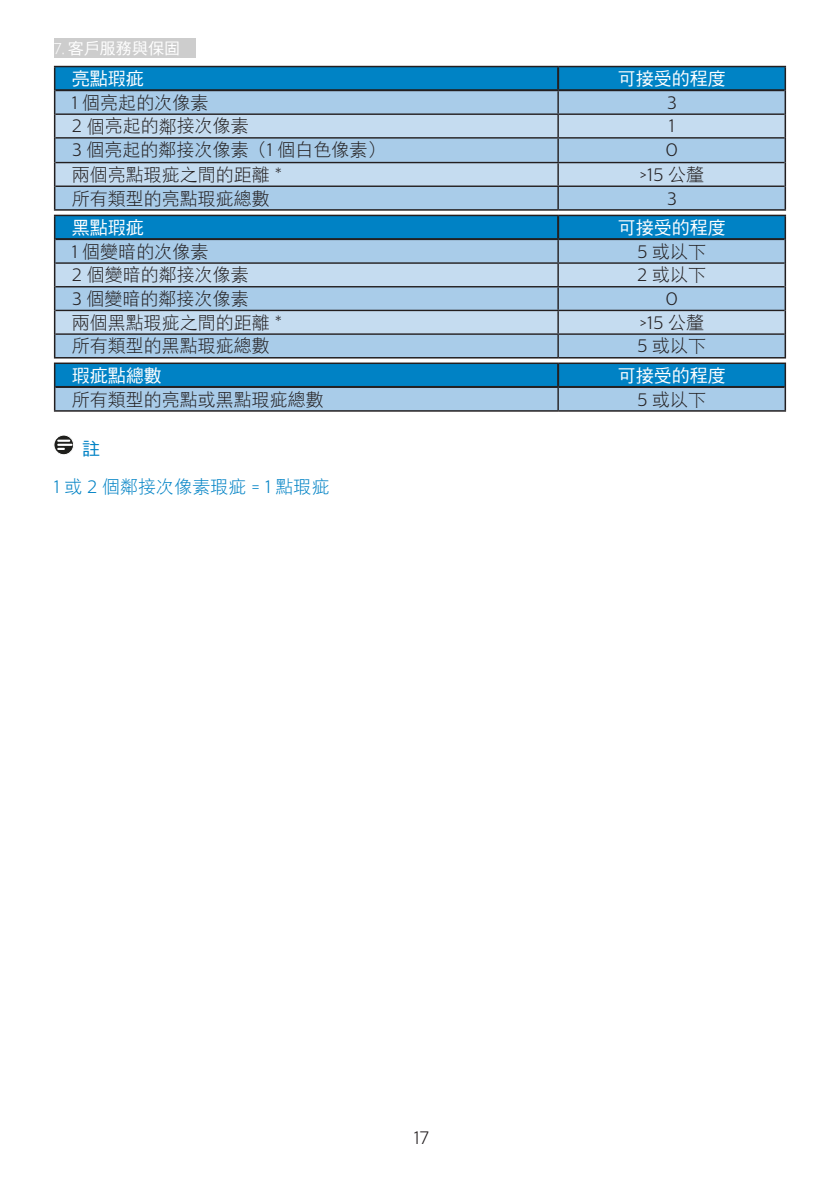
<style>
.page{position:relative;width:840px;height:1191px;background:#fff}
.page>*{position:absolute;margin:0;border:0;box-sizing:border-box;transform-origin:0 0}
.t1{font:18px "DFP Hei W3";color:#231f20}
.t2{font:18px "DF Hei Std W5";color:#fff}
.t3{font:300 18px "Centrale Sans";color:#231f20}
.Heading_4{font:18px "DFP Hei W3";color:#0082c5}
.Heading_4-2{font:18px "DF Hei Std W5";color:#0082c5}
.t4{font:16px "DF Hei Std W5";color:#fff}
.s1{font-family:"Gill Sans Alt One WGL Light"}
.s2{font-family:"Centrale Sans";font-weight:300}
.s3{font-family:"DF Hei Std W3"}
.s4{font-family:"DFP Hei W3";font-weight:400}
.s5{font-family:"DF Hei Std W3";font-weight:400}
</style>
<div class="page">
<div style="left:54px;top:38px;width:142px;height:20px;background:#cdcdcd"></div>
<hr style="left:54px;top:209px;width:504px;height:2px;background:#231f20">
<hr style="left:558px;top:209px;width:227px;height:2px;background:#231f20">
<hr style="left:54px;top:66px;width:504px;height:1px;background:#231f20">
<hr style="left:558px;top:66px;width:227px;height:1px;background:#231f20">
<svg style="left:54px;top:67px;width:731px;height:142px;background:#91bddb"></svg>
<hr style="left:55px;top:89px;width:503px;height:2px;background:#231f20">
<hr style="left:557px;top:67px;width:2px;height:22px;background:#231f20">
<hr style="left:558px;top:89px;width:226px;height:2px;background:#231f20">
<hr style="left:54px;top:357px;width:504px;height:1px;background:#231f20">
<hr style="left:558px;top:357px;width:227px;height:1px;background:#231f20">
<svg style="left:54px;top:215px;width:731px;height:142px;background:#90bcda"></svg>
<hr style="left:55px;top:238px;width:503px;height:2px;background:#231f20">
<hr style="left:557px;top:216px;width:2px;height:22px;background:#231f20">
<hr style="left:558px;top:238px;width:226px;height:2px;background:#231f20">
<hr style="left:54px;top:410px;width:504px;height:2px;background:#231f20">
<hr style="left:558px;top:410px;width:227px;height:2px;background:#231f20">
<hr style="left:54px;top:362px;width:504px;height:2px;background:#231f20">
<hr style="left:558px;top:362px;width:227px;height:2px;background:#231f20">
<svg style="left:54px;top:363px;width:731px;height:48px;background:#52a1ce"></svg>
<hr style="left:55px;top:386px;width:503px;height:2px;background:#231f20">
<hr style="left:557px;top:364px;width:2px;height:22px;background:#231f20">
<hr style="left:558px;top:386px;width:226px;height:2px;background:#231f20">
<svg style="left:54px;top:435px;width:20px;height:20px"></svg>
<div style="left:54px;top:435px;width:20px;height:20px;border:1px solid #fff;border-radius:50%"></div>
<svg style="left:58px;top:439px;width:13px;height:11px"></svg>
<p class="t4" style="left:54px;top:40px;width:127px"><span class="s1">7.</span> 客戶服務與保固</p>
<p class="t2" style="left:72px;top:69px;width:73px">亮點瑕疵</p>
<p class="t2" style="left:617px;top:69px;width:109px">可接受的程度</p>
<p class="t1" style="left:72px;top:93px;width:138px"><span class="s2">1</span> <span class="s3">個</span>亮起的次像素</p>
<p class="t3" style="left:666px;top:92px;width:12px">3</p>
<p class="t1" style="left:72px;top:117px;width:178px"><span class="s2">2</span> <span class="s3">個</span>亮起的<span class="s3">鄰</span>接次像素</p>
<p class="t3" style="left:668px;top:116px;width:7px">1</p>
<p class="t1" style="left:72px;top:141px;width:315px"><span class="s2">3</span> <span class="s3">個</span>亮起的<span class="s3">鄰</span>接次像素（<span class="s2">1</span> <span class="s3">個</span>白色像素）</p>
<p class="t3" style="left:665px;top:140px;width:14px">0</p>
<p class="t1" style="left:72px;top:165px;width:212px"><span class="s3">兩個</span>亮<span class="s3">點</span>瑕疵之<span class="s3">間</span>的距<span class="s3">離</span> <span class="s2">*</span></p>
<p class="t3" style="left:639px;top:164px;width:66px">&gt;15 <span class="s4">公</span><span class="s5">釐</span></p>
<p class="t1" style="left:72px;top:189px;width:199px">所有<span class="s3">類</span>型的亮<span class="s3">點</span>瑕疵<span class="s3">總數</span></p>
<p class="t3" style="left:666px;top:188px;width:12px">3</p>
<p class="t2" style="left:72px;top:217px;width:73px">黑點瑕疵</p>
<p class="t2" style="left:617px;top:217px;width:109px">可接受的程度</p>
<p class="t1" style="left:72px;top:242px;width:138px"><span class="s2">1</span> <span class="s3">個變</span>暗的次像素</p>
<p class="t1" style="left:636px;top:242px;width:71px"><span class="s2">5</span> 或以下</p>
<p class="t1" style="left:72px;top:266px;width:178px"><span class="s2">2</span> <span class="s3">個變</span>暗的<span class="s3">鄰</span>接次像素</p>
<p class="t1" style="left:637px;top:266px;width:70px"><span class="s2">2</span> 或以下</p>
<p class="t1" style="left:72px;top:289px;width:178px"><span class="s2">3</span> <span class="s3">個變</span>暗的<span class="s3">鄰</span>接次像素</p>
<p class="t3" style="left:665px;top:288px;width:14px">0</p>
<p class="t1" style="left:72px;top:313px;width:212px"><span class="s3">兩個</span>黑<span class="s3">點</span>瑕疵之<span class="s3">間</span>的距<span class="s3">離</span> <span class="s2">*</span></p>
<p class="t3" style="left:639px;top:312px;width:66px">&gt;15 <span class="s4">公</span><span class="s5">釐</span></p>
<p class="t1" style="left:72px;top:337px;width:199px">所有<span class="s3">類</span>型的黑<span class="s3">點</span>瑕疵<span class="s3">總數</span></p>
<p class="t1" style="left:636px;top:337px;width:71px"><span class="s2">5</span> 或以下</p>
<p class="t2" style="left:72px;top:365px;width:92px">瑕疵點總數</p>
<p class="t2" style="left:617px;top:365px;width:109px">可接受的程度</p>
<p class="t1" style="left:72px;top:390px;width:254px">所有<span class="s3">類</span>型的亮<span class="s3">點</span>或黑<span class="s3">點</span>瑕疵<span class="s3">總數</span></p>
<p class="t1" style="left:636px;top:390px;width:71px"><span class="s2">5</span> 或以下</p>
<p class="Heading_4-2" style="left:82px;top:438px;width:19px">註</p>
<p class="Heading_4" style="left:54px;top:478px;width:277px"><span class="s2">1</span> 或 <span class="s2">2</span> <span class="s3">個鄰</span>接次像素瑕疵 <span class="s2">= 1</span> <span class="s3">點</span>瑕疵</p>
<p class="t3" style="left:413px;top:1128px;width:17px">17</p>
</div>
